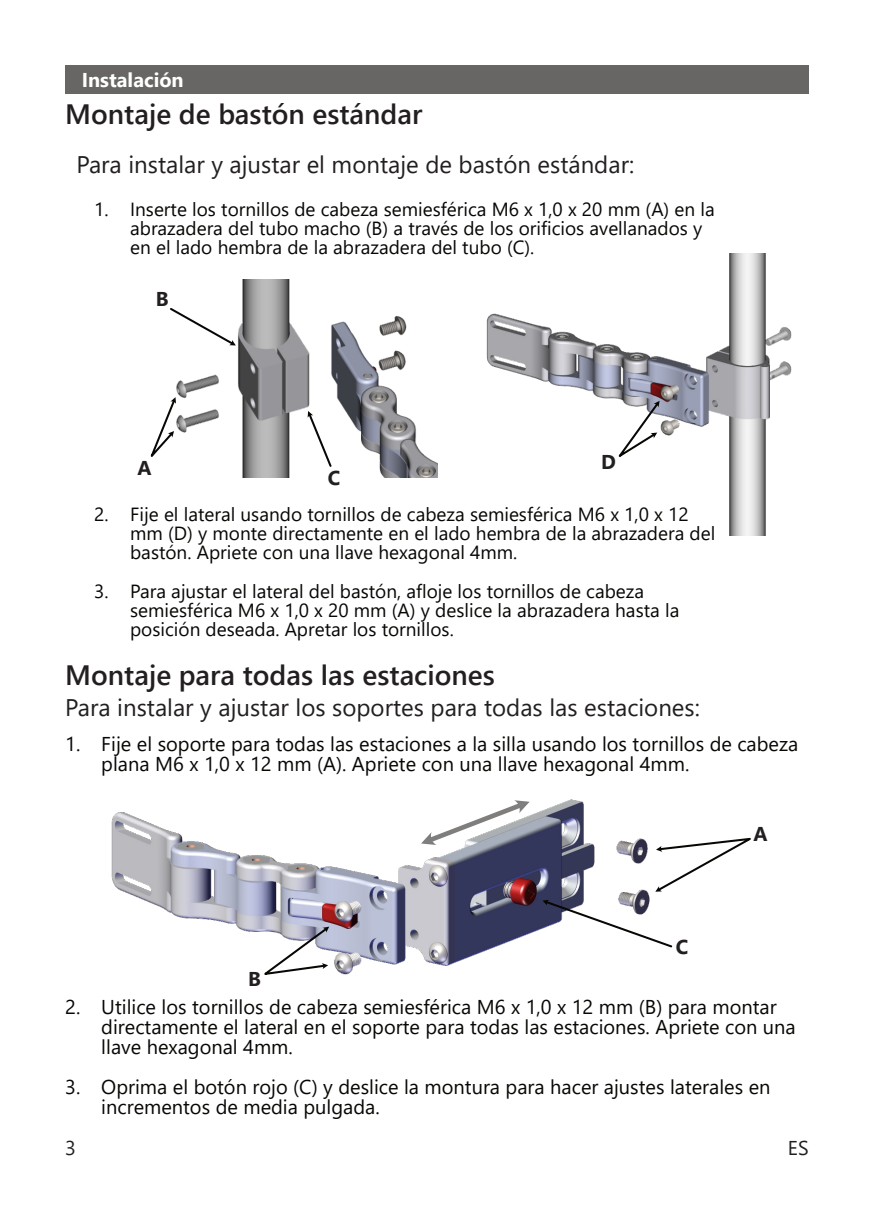
<style>
.page{position:relative;width:874px;height:1225px;background:#fff}
.page>*{position:absolute;margin:0;border:0;box-sizing:border-box;transform-origin:0 0}
.t1{font:600 28px "Segoe UI";color:#231f20}
.t2{font:24px "Segoe UI";color:#231f20}
.t3{font:20px/20px "Segoe UI";color:#080704}
.t4{font:700 20px "Segoe UI";color:#fff}
.t5{font:700 20px "Segoe UI";color:#231f20}
.t6{font:20px "Segoe UI";color:#231f20}
.t7{font:19px/19px "Segoe UI";color:#080704}
</style>
<div class="page">
<div style="left:65px;top:65px;width:743px;height:29px;background:#676665"></div>
<img style="left:111px;top:799px;width:539px;height:176px">
<svg style="left:263px;top:926px;width:66px;height:49px"></svg>
<svg style="left:655px;top:839px;width:96px;height:53px"></svg>
<svg style="left:542px;top:899px;width:131px;height:49px"></svg>
<svg style="left:421px;top:799px;width:108px;height:46px"></svg>
<img style="left:486px;top:254px;width:306px;height:281px">
<svg style="left:617px;top:401px;width:42px;height:57px"></svg>
<img style="left:176px;top:279px;width:261px;height:199px">
<svg style="left:170px;top:307px;width:66px;height:39px"></svg>
<svg style="left:307px;top:411px;width:25px;height:57px"></svg>
<svg style="left:150px;top:397px;width:26px;height:60px"></svg>
<p class="t4" style="left:82px;top:72px;width:103px">Instalación</p>
<h1 class="t1" style="left:65px;top:104px;width:358px">Montaje de bastón estándar</h1>
<p class="t2" style="left:76px;top:156px;width:559px">Para instalar y ajustar el montaje de bastón estándar:</p>
<p class="t7" style="left:130px;top:201px;width:586px;text-indent:-36px">1. Inserte los tornillos de cabeza semiesférica M6 x 1,0 x 20 mm (A) en la abrazadera del tubo macho (B) a través de los orificios avellanados y en el lado hembra de la abrazadera del tubo (C).</p>
<p class="t5" style="left:156px;top:291px;width:14px">B</p>
<p class="t5" style="left:137px;top:461px;width:16px">A</p>
<p class="t5" style="left:600px;top:455px;width:16px">D</p>
<p class="t5" style="left:327px;top:470px;width:14px">C</p>
<p class="t7" style="left:130px;top:506px;width:586px;text-indent:-36px">2. Fĳe el lateral usando tornillos de cabeza semiesférica M6 x 1,0 x 12 mm (D) y monte directamente en el lado hembra de la abrazadera del bastón. Apriete con una llave hexagonal 4mm.</p>
<p class="t7" style="left:130px;top:583px;width:550px;text-indent:-36px">3. Para ajustar el lateral del bastón, afloje los tornillos de cabeza semiesférica M6 x 1,0 x 20 mm (A) y deslice la abrazadera hasta la posición deseada. Apretar los tornillos.</p>
<h1 class="t1" style="left:65px;top:665px;width:431px">Montaje para todas las estaciones</h1>
<p class="t2" style="left:65px;top:699px;width:635px">Para instalar y ajustar los soportes para todas las estaciones:</p>
<p class="t3" style="left:101px;top:736px;width:698px;text-indent:-36px">1. Fĳe el soporte para todas las estaciones a la silla usando los tornillos de cabeza plana M6 x 1,0 x 12 mm (A). Apriete con una llave hexagonal 4mm.</p>
<p class="t5" style="left:248px;top:971px;width:14px">B</p>
<p class="t5" style="left:675px;top:939px;width:14px">C</p>
<p class="t5" style="left:753px;top:826px;width:16px">A</p>
<p class="t3" style="left:101px;top:999px;width:695px;text-indent:-36px">2. Utilice los tornillos de cabeza semiesférica M6 x 1,0 x 12 mm (B) para montar directamente el lateral en el soporte para todas las estaciones. Apriete con una llave hexagonal 4mm.</p>
<p class="t3" style="left:101px;top:1079px;width:670px;text-indent:-36px">3. Oprima el botón rojo (C) y deslice la montura para hacer ajustes laterales en incrementos de media pulgada.</p>
<p class="t6" style="left:65px;top:1140px;width:12px">3</p>
<p class="t6" style="left:787px;top:1140px;width:22px">ES</p>
</div>
